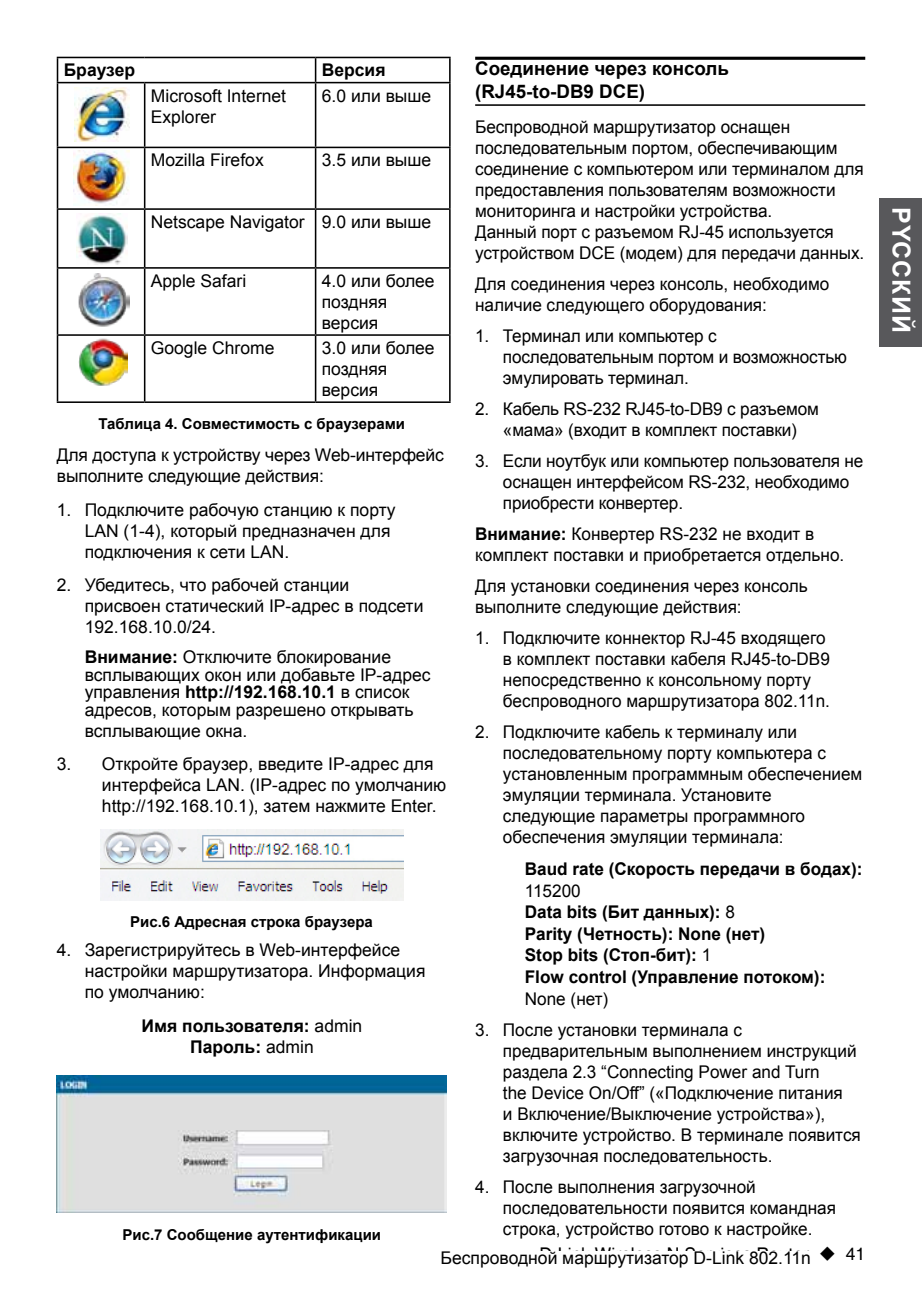
<style>
.page{position:relative;width:922px;height:1297px;background:#fff}
.page>*{position:absolute;margin:0;border:0;box-sizing:border-box;transform-origin:0 0}
.t1{font:700 25px "Arial";letter-spacing:.035em;color:#fff}
.t2{font:700 18.75px/22.5px "Arial";color:#000}
.t3{font:17.5px/21px "Arial";color:#000}
.t4{font:700 17.5px/21.5px "Arial";color:#000;text-align:center}
.t5{font:17.5px "Helvetica";color:#000}
.t6{font:700 15px "Arial";color:#000}
.s1{font-weight:700}
.s2{font-weight:400}
</style>
<div class="page">
<div style="left:879px;top:199px;width:42px;height:148px;background:#58585b"></div>
<img style="left:57px;top:1075px;width:389px;height:137px">
<img style="left:101px;top:829px;width:302px;height:72px">
<hr style="left:475px;top:104px;width:390px;height:2px;background:#000">
<hr style="left:475px;top:57px;width:390px;height:3px;background:#000">
<hr style="left:57px;top:57px;width:88px;height:1px;background:#000">
<svg style="left:57px;top:58px;width:1px;height:24px"></svg>
<hr style="left:145px;top:57px;width:170px;height:1px;background:#000">
<hr style="left:315px;top:57px;width:135px;height:1px;background:#000">
<svg style="left:315px;top:58px;width:1px;height:24px"></svg>
<svg style="left:449px;top:58px;width:1px;height:24px"></svg>
<hr style="left:57px;top:82px;width:88px;height:1px;background:#000">
<hr style="left:57px;top:83px;width:1px;height:64px;background:#000">
<hr style="left:145px;top:82px;width:170px;height:1px;background:#000">
<hr style="left:144px;top:83px;width:1px;height:64px;background:#000">
<hr style="left:315px;top:82px;width:135px;height:1px;background:#000">
<hr style="left:315px;top:83px;width:1px;height:64px;background:#000">
<hr style="left:449px;top:83px;width:1px;height:64px;background:#000">
<hr style="left:57px;top:147px;width:88px;height:1px;background:#000">
<hr style="left:57px;top:148px;width:1px;height:60px;background:#000">
<hr style="left:145px;top:147px;width:170px;height:1px;background:#000">
<hr style="left:144px;top:148px;width:1px;height:60px;background:#000">
<hr style="left:315px;top:147px;width:135px;height:1px;background:#000">
<hr style="left:315px;top:148px;width:1px;height:60px;background:#000">
<hr style="left:449px;top:148px;width:1px;height:60px;background:#000">
<hr style="left:57px;top:208px;width:88px;height:2px;background:#000">
<hr style="left:57px;top:210px;width:1px;height:57px;background:#000">
<hr style="left:145px;top:208px;width:170px;height:2px;background:#000">
<hr style="left:144px;top:210px;width:1px;height:57px;background:#000">
<hr style="left:315px;top:208px;width:135px;height:2px;background:#000">
<hr style="left:315px;top:210px;width:1px;height:57px;background:#000">
<hr style="left:449px;top:210px;width:1px;height:57px;background:#000">
<hr style="left:57px;top:267px;width:88px;height:2px;background:#000">
<hr style="left:57px;top:269px;width:1px;height:65px;background:#000">
<hr style="left:145px;top:267px;width:170px;height:2px;background:#000">
<hr style="left:144px;top:269px;width:1px;height:65px;background:#000">
<hr style="left:315px;top:267px;width:135px;height:2px;background:#000">
<hr style="left:315px;top:269px;width:1px;height:65px;background:#000">
<hr style="left:449px;top:269px;width:1px;height:65px;background:#000">
<hr style="left:57px;top:334px;width:88px;height:2px;background:#000">
<hr style="left:57px;top:336px;width:1px;height:65px;background:#000">
<hr style="left:145px;top:334px;width:170px;height:2px;background:#000">
<hr style="left:144px;top:336px;width:1px;height:65px;background:#000">
<hr style="left:315px;top:334px;width:135px;height:2px;background:#000">
<hr style="left:315px;top:336px;width:1px;height:65px;background:#000">
<hr style="left:449px;top:336px;width:1px;height:65px;background:#000">
<hr style="left:57px;top:401px;width:88px;height:2px;background:#000">
<hr style="left:145px;top:401px;width:170px;height:2px;background:#000">
<hr style="left:315px;top:401px;width:135px;height:2px;background:#000">
<img style="left:78px;top:273px;width:51px;height:53px">
<img style="left:78px;top:338px;width:49px;height:48px">
<img style="left:77px;top:213px;width:51px;height:51px">
<img style="left:73px;top:151px;width:56px;height:53px">
<img style="left:74px;top:87px;width:56px;height:54px">
<p class="t4" style="left:64px;top:60px;width:73px">Браузер</p>
<p class="t4" style="left:322px;top:60px;width:65px">Версия</p>
<p class="t3" style="left:151px;top:85px;width:137px">Microsoft Internet<br>Explorer</p>
<p class="t3" style="left:322px;top:85px;width:111px">6.0 или выше</p>
<p class="t3" style="left:151px;top:150px;width:114px">Mozilla Firefox</p>
<p class="t3" style="left:322px;top:150px;width:111px">3.5 или выше</p>
<p class="t3" style="left:151px;top:212px;width:282px">Netscape Navigator 9.0 или выше</p>
<p class="t3" style="left:151px;top:270px;width:97px">Apple Safari</p>
<p class="t3" style="left:322px;top:270px;width:114px">4.0 или более поздняя версия</p>
<p class="t3" style="left:151px;top:337px;width:125px">Google Chrome</p>
<p class="t3" style="left:322px;top:337px;width:114px">3.0 или более поздняя версия</p>
<p class="t6" style="left:98px;top:414px;width:308px">Таблица 4. Совместимость с браузерами</p>
<p class="t3" style="left:57px;top:445px;width:388px">Для доступа к устройству через Web-интерфейс выполните следующие действия:</p>
<p class="t3" style="left:85px;top:499px;width:312px;text-indent:-28px">1. Подключите рабочую станцию к порту<br>LAN (1-4), который предназначен для подключения к сети LAN.</p>
<p class="t3" style="left:85px;top:574px;width:340px;text-indent:-28px">2. Убедитесь, что рабочей станции присвоен статический IP-адрес в подсети<br>192.168.10.0/24.</p>
<p class="t3" style="left:85px;top:648px;width:347px;line-height:17.5px"><span class="s1">Внимание:</span> Отключите блокирование всплывающих окон или добавьте IP-адрес управления <span class="s1">http://192.168.10.1</span> в список адресов, которым разрешено открывать</p>
<p class="t3" style="left:85px;top:720px;width:164px">всплывающие окна.</p>
<p class="t3" style="left:102px;top:753px;width:346px;text-indent:-45px">3. Откройте браузер, введите IP-адрес для интерфейса LAN. (IP-адрес по умолчанию http://192.168.10.1), затем нажмите Enter.</p>
<p class="t6" style="left:130px;top:911px;width:244px">Рис.6 Адресная строка браузера</p>
<p class="t3" style="left:85px;top:940px;width:342px;text-indent:-28px">4. Зарегистрируйтесь в Web-интерфейсе настройки маршрутизатора. Информация по умолчанию:</p>
<p class="t4" style="left:142px;top:1015px;width:222px">Имя пользователя: <span class="s2">admin<br></span>Пароль: <span class="s2">admin</span></p>
<p class="t2" style="left:475px;top:58px;width:255px">Соединение через консоль (RJ45-to-DB9 DCE)</p>
<p class="t3" style="left:475px;top:117px;width:390px">Беспроводной маршрутизатор оснащен последовательным портом, обеспечивающим соединение с компьютером или терминалом для предоставления пользователям возможности мониторинга и настройки устройства.<br>Данный порт с разъемом RJ-45 используется устройством DCE (модем) для передачи данных.</p>
<p class="t3" style="left:475px;top:274px;width:355px">Для соединения через консоль, необходимо наличие следующего оборудования:</p>
<p class="t3" style="left:503px;top:326px;width:345px;text-indent:-28px">1. Терминал или компьютер с последовательным портом и возможностью эмулировать терминал.</p>
<p class="t3" style="left:475px;top:399px;width:345px;text-align:center">2. Кабель RS-232 RJ45-to-DB9 с разъемом «мама» (входит в комплект поставки)</p>
<p class="t3" style="left:503px;top:451px;width:362px;text-indent:-28px">3. Если ноутбук или компьютер пользователя не оснащен интерфейсом RS-232, необходимо приобрести конвертер.</p>
<p class="t3" style="left:475px;top:524px;width:370px"><span class="s1">Внимание:</span> Конвертер RS-232 не входит в комплект поставки и приобретается отдельно.</p>
<p class="t3" style="left:475px;top:576px;width:334px">Для установки соединения через консоль выполните следующие действия:</p>
<p class="t3" style="left:503px;top:628px;width:328px;text-indent:-28px">1. Подключите коннектор RJ-45 входящего в комплект поставки кабеля RJ45-to-DB9 непосредственно к консольному порту беспроводного маршрутизатора 802.11n.</p>
<p class="t3" style="left:503px;top:722px;width:361px;text-indent:-28px">2. Подключите кабель к терминалу или последовательному порту компьютера с установленным программным обеспечением эмуляции терминала. Установите следующие параметры программного обеспечения эмуляции терминала:</p>
<p class="t4" style="left:524px;top:859px;width:339px">Baud rate (Скорость передачи в бодах):</p>
<p class="t4" style="left:524px;top:880px;width:302px;text-align:left"><span class="s2">115200<br></span>Data bits (Бит данных): <span class="s2">8<br></span>Parity (Четность): None (нет)<br>Stop bits (Стоп-бит): <span class="s2">1<br></span>Flow control (Управление потоком):</p>
<p class="t3" style="left:524px;top:988px;width:85px">None (нет)</p>
<p class="t3" style="left:503px;top:1019px;width:359px;text-indent:-28px">3. После установки терминала с предварительным выполнением инструкций раздела 2.3 “Connecting Power and Turn<br>the Device On/Off” («Подключение питания<br>и Включение/Выключение устройства»), включите устройство. В терминале появится загрузочная последовательность.</p>
<p class="t3" style="left:503px;top:1176px;width:334px;text-indent:-28px">4. После выполнения загрузочной последовательности появится командная</p>
<p class="t6" style="left:122px;top:1224px;width:260px">Рис.7 Сообщение аутентификации</p>
<p class="t3" style="left:503px;top:1218px;width:311px">строка, устройство готово к настройке.</p>
<p class="t5" style="left:539px;top:1244px;width:327px">D-Link Wireless N Services Router ◆ 41</p>
<p class="t3" style="left:440px;top:1248px;width:372px">Беспроводной маршрутизатор D-Link 802.11n</p>
<h1 class="t1" style="left:917px;top:207px;width:127px;rotate:90deg">PYCCКИЙ</h1>
</div>
